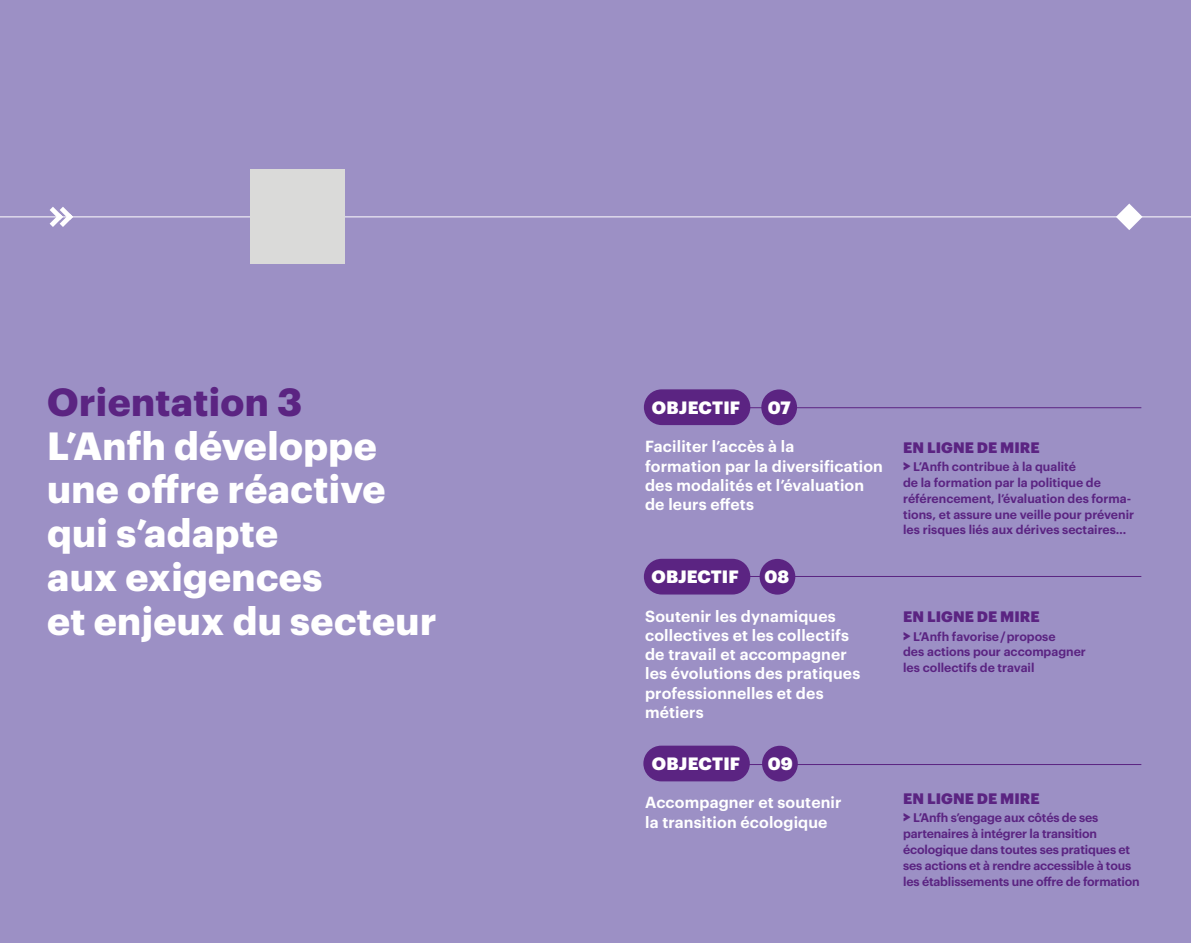
<style>
.page{position:relative;width:1191px;height:943px;background:#9c90c5}
.page>*{position:absolute;margin:0;border:0;box-sizing:border-box;transform-origin:0 0}
.t1{font:700 38.5px/43.8px "Graphik";letter-spacing:.01em;color:#fff}
.t2{font:700 38.5px "Graphik";letter-spacing:.01em;color:#5b2482}
.t3{font:900 17.5px "Graphik";letter-spacing:.005em;color:#fff}
.t4{font:600 15.75px/19.2px "Graphik";letter-spacing:.01em;color:#fff}
.t5{font:900 14.88px "Graphik";letter-spacing:.005em;color:#5b2482}
.t6{font:600 12.25px/15.8px "Graphik";color:#5b2482}
.s1{font-family:"Graphik Super";font-weight:400;font-size:14.88px}
</style>
<div class="page">
<svg style="left:1116px;top:203px;width:26px;height:27px"></svg>
<hr style="left:0;top:216px;width:1191px;height:1px;background:#fff">
<svg style="left:50px;top:207px;width:23px;height:20px"></svg>
<div style="left:644px;top:389px;width:106px;height:36px;background:#5b2482;border-radius:18px"></div>
<div style="left:761px;top:389px;width:36px;height:36px;background:#5b2482;border-radius:50%"></div>
<hr style="left:645px;top:407px;width:496px;height:1px;background:#5b2482">
<hr style="left:645px;top:764px;width:496px;height:1px;background:#5b2482">
<div style="left:643px;top:745px;width:107px;height:36px;background:#5b2482;border-radius:18px"></div>
<div style="left:762px;top:745px;width:36px;height:36px;background:#5b2482;border-radius:50%"></div>
<hr style="left:645px;top:576px;width:496px;height:1px;background:#5b2482">
<div style="left:644px;top:559px;width:106px;height:35px;background:#5b2482;border-radius:18px"></div>
<div style="left:759px;top:559px;width:36px;height:35px;background:#5b2482;border-radius:50%"></div>
<div style="left:250px;top:169px;width:95px;height:95px;background:#dadad9"></div>
<h1 class="t2" style="left:47px;top:372px;width:257px">Orientation 3</h1>
<h1 class="t1" style="left:47px;top:420px;width:391px">L’Anfh développe une offre réactive qui s’adapte<br>aux exigences<br>et enjeux du secteur</h1>
<h2 class="t3" style="left:652px;top:394px;width:90px">OBJECTIF</h2>
<h2 class="t3" style="left:768px;top:394px;width:25px">07</h2>
<p class="t4" style="left:645px;top:435px;width:239px">Faciliter l’accès à la<br>formation par la diversification des modalités et l’évaluation de leurs effets</p>
<p class="t5" style="left:903px;top:436px;width:138px">EN LIGNE DE MIRE</p>
<p class="t6" style="left:903px;top:458px;width:232px"><span class="s1">&gt;</span> L’Anfh contribue à la qualité<br>de la formation par la politique de référencement, l’évaluation des forma&shy;tions, et assure une veille pour prévenir les risques liés aux dérives sectaires…</p>
<h2 class="t3" style="left:651px;top:563px;width:88px">OBJECTIF</h2>
<h2 class="t3" style="left:764px;top:563px;width:26px">08</h2>
<p class="t4" style="left:645px;top:605px;width:217px">Soutenir les dynamiques collectives et les collectifs de travail et accompagner les évolutions des pratiques professionnelles et des métiers</p>
<p class="t5" style="left:903px;top:605px;width:138px">EN LIGNE DE MIRE</p>
<p class="t6" style="left:903px;top:627px;width:184px"><span class="s1">&gt;</span> L’Anfh favorise / propose<br>des actions pour accompagner les collectifs de travail</p>
<h2 class="t3" style="left:652px;top:750px;width:90px">OBJECTIF</h2>
<h2 class="t3" style="left:768px;top:750px;width:27px">09</h2>
<p class="t4" style="left:645px;top:791px;width:198px">Accompagner et soutenir la transition écologique</p>
<p class="t5" style="left:903px;top:787px;width:138px">EN LIGNE DE MIRE</p>
<p class="t6" style="left:903px;top:809px;width:238px"><span class="s1">&gt;</span> L’Anfh s’engage aux côtés de ses partenaires à intégrer la transition écologique dans toutes ses pratiques et ses actions et à rendre accessible à tous les établissements une offre de formation</p>
</div>
